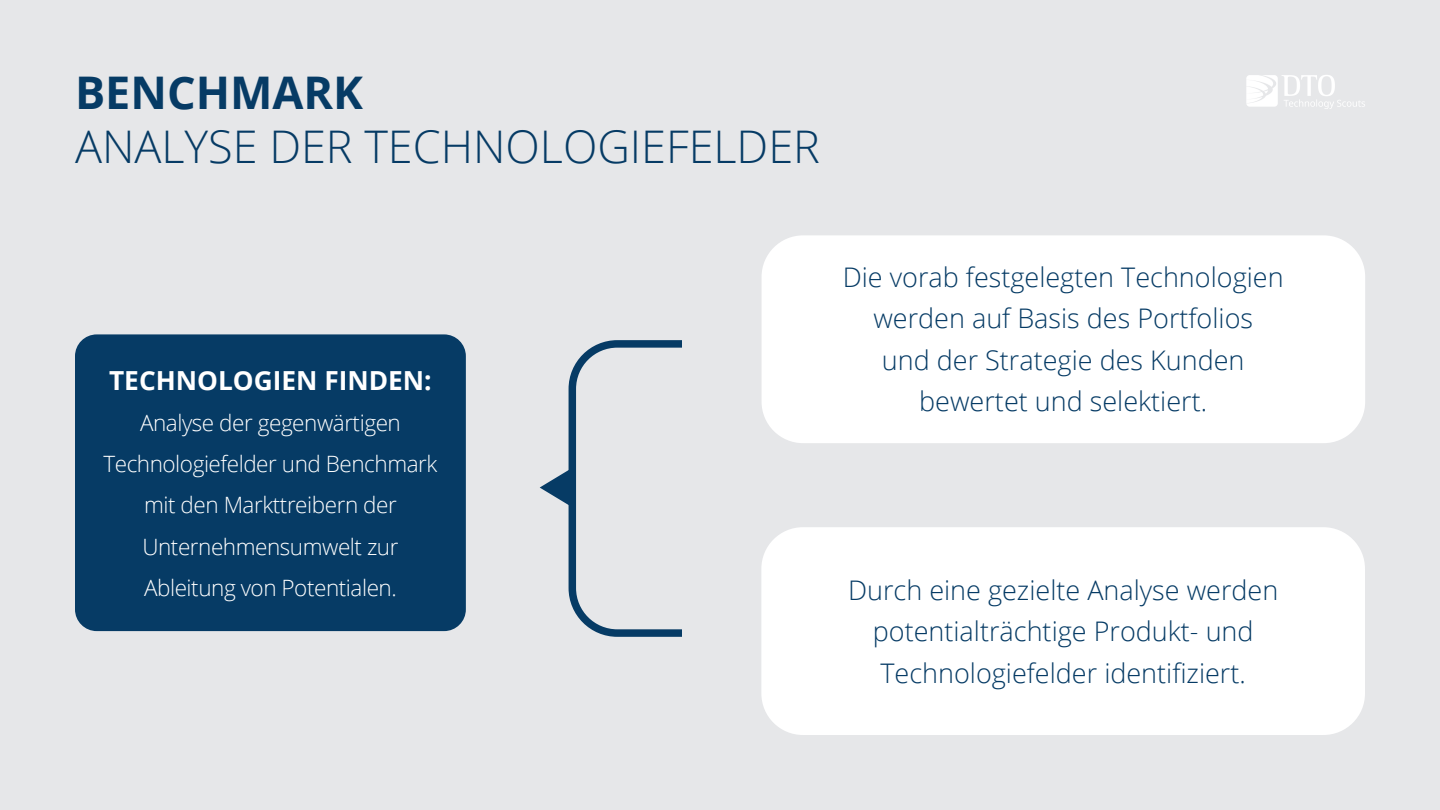
<style>
.page{position:relative;width:1440px;height:810px;background:#e6e7e9}
.page>*{position:absolute;margin:0;border:0;box-sizing:border-box;transform-origin:0 0}
.t1{font:300 45px/54px "Open Sans";color:#063b65}
.t2{font:300 27px/41.5px "Open Sans";color:#063b65;text-align:center}
.t3{font:700 26.25px "Open Sans";color:#fff}
.t4{font:300 22.5px/41.2px "Open Sans";letter-spacing:-.02em;color:#fff;text-align:center}
.s1{font-weight:700}
</style>
<div class="page">
<div style="left:75px;top:334px;width:391px;height:297px;background:#063b65;border-radius:22px"></div>
<div style="left:569px;top:340px;width:232px;height:297px;border:8px solid #063b65;border-radius:45px"></div>
<div style="left:682px;top:229px;width:180px;height:513px;background:#e6e7e9"></div>
<svg style="left:540px;top:468px;width:32px;height:39px"></svg>
<div style="left:762px;top:235px;width:603px;height:208px;background:#fff;border-radius:42px"></div>
<div style="left:761px;top:527px;width:604px;height:208px;background:#fff;border-radius:42px"></div>
<img style="left:1246px;top:75px;width:119px;height:34px">
<p class="t1" style="left:75px;top:65px;width:746px"><span class="s1">BENCHMARK<br></span>ANALYSE DER TECHNOLOGIEFELDER</p>
<p class="t3" style="left:109px;top:362px;width:324px">TECHNOLOGIEN FINDEN:</p>
<p class="t4" style="left:103px;top:402px;width:335px">Analyse der gegenwärtigen<br>Technologiefelder und Benchmark mit den Markttreibern der<br>Unternehmensumwelt zur<br>Ableitung von Potentialen.</p>
<p class="t2" style="left:843px;top:255px;width:442px">Die vorab festgelegten Technologien werden auf Basis des Portfolios<br>und der Strategie des Kunden bewertet und selektiert.</p>
<p class="t2" style="left:848px;top:569px;width:432px">Durch eine gezielte Analyse werden potentialträchtige Produkt- und<br>Technologiefelder identifiziert.</p>
</div>
